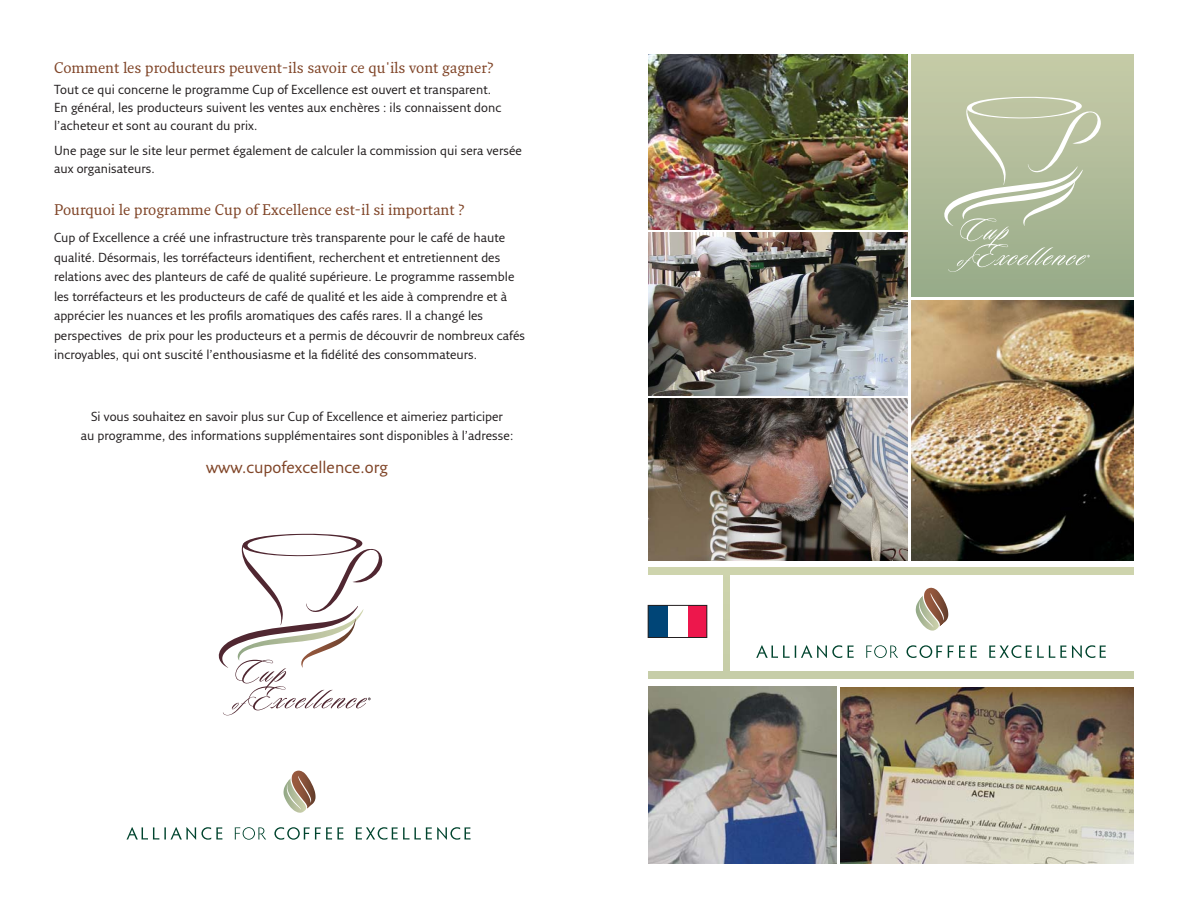
<style>
.page{position:relative;width:1188px;height:918px;background:#fff}
.page>*{position:absolute;margin:0;border:0;box-sizing:border-box;transform-origin:0 0}
.t1{font:16.5px "Fresco Sans Std";color:#804528}
.t2{font:15px "Fresco Std";color:#804528}
.t3{font:12.75px/19.5px "Fresco Sans Std";color:#231f20}
</style>
<div class="page">
<svg style="left:218px;top:533px;width:164px;height:182px"></svg>
<svg style="left:126px;top:827px;width:96px;height:13px"></svg>
<svg style="left:235px;top:827px;width:31px;height:13px"></svg>
<svg style="left:274px;top:827px;width:69px;height:13px"></svg>
<svg style="left:356px;top:827px;width:115px;height:13px"></svg>
<svg style="left:284px;top:771px;width:32px;height:42px"></svg>
<img style="left:648px;top:54px;width:260px;height:176px">
<img style="left:648px;top:232px;width:260px;height:163px">
<img style="left:648px;top:687px;width:189px;height:177px">
<img style="left:648px;top:398px;width:260px;height:162px">
<img style="left:911px;top:300px;width:223px;height:260px">
<img style="left:840px;top:687px;width:294px;height:177px">
<div style="left:648px;top:568px;width:486px;height:111px;background:#c6cda8"></div>
<svg style="left:940px;top:97px;width:161px;height:175px;background:#b7c2a4"></svg>
<div style="left:634px;top:575px;width:505px;height:96px;background:#fff"></div>
<svg style="left:756px;top:645px;width:98px;height:13px"></svg>
<svg style="left:866px;top:645px;width:32px;height:13px"></svg>
<svg style="left:907px;top:645px;width:35px;height:13px"></svg>
<svg style="left:948px;top:645px;width:17px;height:13px"></svg>
<svg style="left:971px;top:645px;width:6px;height:13px"></svg>
<svg style="left:989px;top:645px;width:117px;height:13px"></svg>
<svg style="left:916px;top:588px;width:32px;height:43px"></svg>
<div style="left:648px;top:605px;width:20px;height:32px;background:#004577"></div>
<div style="left:687px;top:605px;width:20px;height:32px;background:#ed174c"></div>
<div style="left:648px;top:605px;width:59px;height:33px;border:1px solid #231f20"></div>
<div style="left:723px;top:568px;width:6px;height:111px;background:#cad0aa"></div>
<p class="t2" style="left:54px;top:62px;width:441px">Comment les producteurs peuvent-ils savoir ce qu'ils vont gagner?</p>
<p class="t3" style="left:54px;top:81px;width:449px;line-height:18px">Tout ce qui concerne le programme Cup of Excellence est ouvert et transparent.<br>En général, les producteurs suivent les ventes aux enchères : ils connaissent donc l’acheteur et sont au courant du prix.</p>
<p class="t3" style="left:54px;top:143px;width:470px;line-height:18px">Une page sur le site leur permet également de calculer la commission qui sera versée aux organisateurs.</p>
<p class="t2" style="left:54px;top:204px;width:412px">Pourquoi le programme Cup of Excellence est-il si important ?</p>
<p class="t3" style="left:54px;top:229px;width:473px">Cup of Excellence a créé une infrastructure très transparente pour le café de haute qualité. Désormais, les torréfacteurs identifient, recherchent et entretiennent des relations avec des planteurs de café de qualité supérieure. Le programme rassemble les torréfacteurs et les producteurs de café de qualité et les aide à comprendre et à apprécier les nuances et les profils aromatiques des cafés rares. Il a changé les perspectives de prix pour les producteurs et a permis de découvrir de nombreux cafés incroyables, qui ont suscité l’enthousiasme et la fidélité des consommateurs.</p>
<p class="t3" style="left:81px;top:408px;width:434px;text-align:center">Si vous souhaitez en savoir plus sur Cup of Excellence et aimeriez participer<br>au programme, des informations supplémentaires sont disponibles à l’adresse:</p>
<p class="t1" style="left:206px;top:461px;width:183px">www.cupofexcellence.org</p>
</div>
